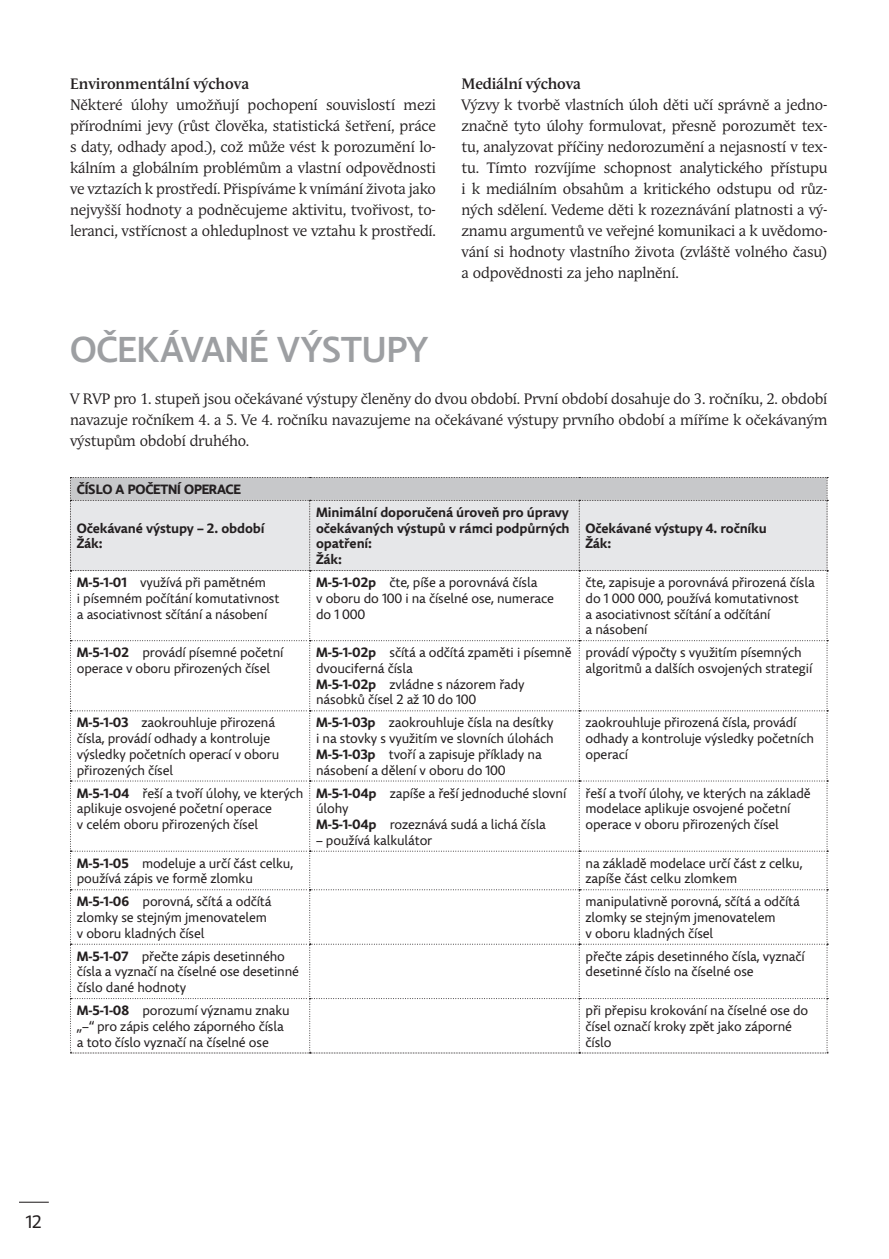
<style>
.page{position:relative;width:889px;height:1259px;background:#fff}
.page>*{position:absolute;margin:0;border:0;box-sizing:border-box;transform-origin:0 0}
._00_sekce_bez_číslic{font:500 36px "Comenia Sans";letter-spacing:-.005em;color:#9d9fa2}
.t1{font:18px "Comenia Sans";color:#231f20}
._00_text_první_odsta{font:15px/21px "Andulka Book Pro";letter-spacing:-.01em;color:#231f20;text-align:justify}
._00_text_první_odsta-2{font:700 15px "Andulka Book Pro";color:#231f20}
.tabulka_text_bez_bo{font:13.5px/15.8px "Comenia Sans";letter-spacing:-.01em;color:#231f20}
.tabulka_text{font:700 13.5px/15.8px "Comenia Sans";letter-spacing:-.01em;color:#231f20;text-align:justify}
.s1{font-weight:700}
</style>
<div class="page">
<hr style="left:19px;top:1201px;width:30px;height:1px;background:#231f20">
<svg style="left:70px;top:477px;width:758px;height:576px"></svg>
<p class="_00_text_první_odsta-2" style="left:70px;top:75px;width:181px">Environmentální výchova</p>
<p class="_00_text_první_odsta" style="left:70px;top:94px;width:367px">Některé úlohy umožňují pochopení souvislostí mezi přírodními jevy (růst člověka, statistická šetření, práce s daty, odhady apod.), což může vést k porozumění lo&shy;kálním a globálním problémům a vlastní odpovědnosti ve vztazích k prostředí. Přispíváme k vnímání života jako nejvyšší hodnoty a podněcujeme aktivitu, tvořivost, to&shy;leranci, vstřícnost a ohleduplnost ve vztahu k prostředí.</p>
<p class="_00_text_první_odsta-2" style="left:461px;top:75px;width:121px">Mediální výchova</p>
<p class="_00_text_první_odsta" style="left:461px;top:94px;width:367px">Výzvy k tvorbě vlastních úloh děti učí správně a jedno&shy;značně tyto úlohy formulovat, přesně porozumět tex&shy;tu, analyzovat příčiny nedorozumění a nejasností v tex&shy;tu. Tímto rozvíjíme schopnost analytického přístupu i k mediálním obsahům a kritického odstupu od růz&shy;ných sdělení. Vedeme děti k rozeznávání platnosti a vý&shy;znamu argumentů ve veřejné komunikaci a k uvědomo&shy;vání si hodnoty vlastního života (zvláště volného času) a odpovědnosti za jeho naplnění.</p>
<p class="_00_sekce_bez_číslic" style="left:70px;top:326px;width:360px">OČEKÁVANÉ VÝSTUPY</p>
<p class="_00_text_první_odsta" style="left:70px;top:388px;width:758px">V RVP pro 1. stupeň jsou očekávané výstupy členěny do dvou období. První období dosahuje do 3. ročníku, 2. období navazuje ročníkem 4. a 5. Ve 4. ročníku navazujeme na očekávané výstupy prvního období a míříme k očekávaným výstupům období druhého.</p>
<p class="tabulka_text" style="left:77px;top:482px;width:165px">ČÍSLO A POČETNÍ OPERACE</p>
<p class="tabulka_text" style="left:77px;top:520px;width:189px">Očekávané výstupy – 2. období</p>
<p class="tabulka_text" style="left:77px;top:536px;width:27px">Žák:</p>
<p class="tabulka_text" style="left:316px;top:504px;width:255px">Minimální doporučená úroveň pro úpravy očekávaných výstupů v rámci podpůrných opatření:</p>
<p class="tabulka_text" style="left:316px;top:552px;width:27px">Žák:</p>
<p class="tabulka_text" style="left:585px;top:520px;width:183px">Očekávané výstupy 4. ročníku</p>
<p class="tabulka_text" style="left:585px;top:536px;width:27px">Žák:</p>
<p class="tabulka_text_bez_bo" style="left:77px;top:575px;width:204px"><span class="s1">M-5-1-01</span> využívá při pamětném<br>i písemném počítání komutativnost a asociativnost sčítání a násobení</p>
<p class="tabulka_text_bez_bo" style="left:316px;top:575px;width:239px"><span class="s1">M-5-1-02p</span> čte, píše a porovnává čísla<br>v oboru do 100 i na číselné ose, numerace do 1 000</p>
<p class="tabulka_text_bez_bo" style="left:585px;top:575px;width:231px">čte, zapisuje a porovnává přirozená čísla do 1 000 000, používá komutativnost<br>a asociativnost sčítání a odčítání<br>a násobení</p>
<p class="tabulka_text_bez_bo" style="left:77px;top:645px;width:208px"><span class="s1">M-5-1-02</span> provádí písemné početní operace v oboru přirozených čísel</p>
<p class="tabulka_text_bez_bo" style="left:316px;top:645px;width:257px"><span class="s1">M-5-1-02p</span> sčítá a odčítá zpaměti i písemně dvouciferná čísla</p>
<p class="tabulka_text_bez_bo" style="left:316px;top:676px;width:210px"><span class="s1">M-5-1-02p</span> zvládne s názorem řady násobků čísel 2 až 10 do 100</p>
<p class="tabulka_text_bez_bo" style="left:585px;top:645px;width:228px">provádí výpočty s využitím písemných algoritmů a dalších osvojených strategií</p>
<p class="tabulka_text_bez_bo" style="left:77px;top:715px;width:204px"><span class="s1">M-5-1-03</span> zaokrouhluje přirozená čísla, provádí odhady a kontroluje výsledky početních operací v oboru přirozených čísel</p>
<p class="tabulka_text_bez_bo" style="left:316px;top:715px;width:239px"><span class="s1">M-5-1-03p</span> zaokrouhluje čísla na desítky i na stovky s využitím ve slovních úlohách</p>
<p class="tabulka_text_bez_bo" style="left:316px;top:746px;width:227px"><span class="s1">M-5-1-03p</span> tvoří a zapisuje příklady na násobení a dělení v oboru do 100</p>
<p class="tabulka_text_bez_bo" style="left:77px;top:785px;width:228px"><span class="s1">M-5-1-04</span> řeší a tvoří úlohy, ve kterých aplikuje osvojené početní operace<br>v celém oboru přirozených čísel</p>
<p class="tabulka_text_bez_bo" style="left:316px;top:785px;width:252px"><span class="s1">M-5-1-04p</span> zapíše a řeší jednoduché slovní úlohy</p>
<p class="tabulka_text_bez_bo" style="left:316px;top:817px;width:231px"><span class="s1">M-5-1-04p</span> rozeznává sudá a lichá čísla</p>
<p class="tabulka_text_bez_bo" style="left:316px;top:832px;width:118px">– používá kalkulátor</p>
<p class="tabulka_text_bez_bo" style="left:585px;top:715px;width:230px">zaokrouhluje přirozená čísla, provádí odhady a kontroluje výsledky početních operací</p>
<p class="tabulka_text_bez_bo" style="left:585px;top:785px;width:226px">řeší a tvoří úlohy, ve kterých na základě modelace aplikuje osvojené početní operace v oboru přirozených čísel</p>
<p class="tabulka_text_bez_bo" style="left:77px;top:855px;width:218px"><span class="s1">M-5-1-05</span> modeluje a určí část celku, používá zápis ve formě zlomku</p>
<p class="tabulka_text_bez_bo" style="left:585px;top:855px;width:218px">na základě modelace určí část z celku, zapíše část celku zlomkem</p>
<p class="tabulka_text_bez_bo" style="left:77px;top:894px;width:196px"><span class="s1">M-5-1-06</span> porovná, sčítá a odčítá zlomky se stejným jmenovatelem v oboru kladných čísel</p>
<p class="tabulka_text_bez_bo" style="left:585px;top:894px;width:216px">manipulativně porovná, sčítá a odčítá zlomky se stejným jmenovatelem<br>v oboru kladných čísel</p>
<p class="tabulka_text_bez_bo" style="left:77px;top:948px;width:224px"><span class="s1">M-5-1-07</span> přečte zápis desetinného čísla a vyznačí na číselné ose desetinné číslo dané hodnoty</p>
<p class="tabulka_text_bez_bo" style="left:585px;top:948px;width:221px">přečte zápis desetinného čísla, vyznačí desetinné číslo na číselné ose</p>
<p class="tabulka_text_bez_bo" style="left:77px;top:1002px;width:214px"><span class="s1">M-5-1-08</span> porozumí významu znaku „–“ pro zápis celého záporného čísla a toto číslo vyznačí na číselné ose</p>
<p class="tabulka_text_bez_bo" style="left:585px;top:1002px;width:224px">při přepisu krokování na číselné ose do čísel označí kroky zpět jako záporné číslo</p>
<h2 class="t1" style="left:26px;top:1210px;width:17px">12</h2>
</div>
